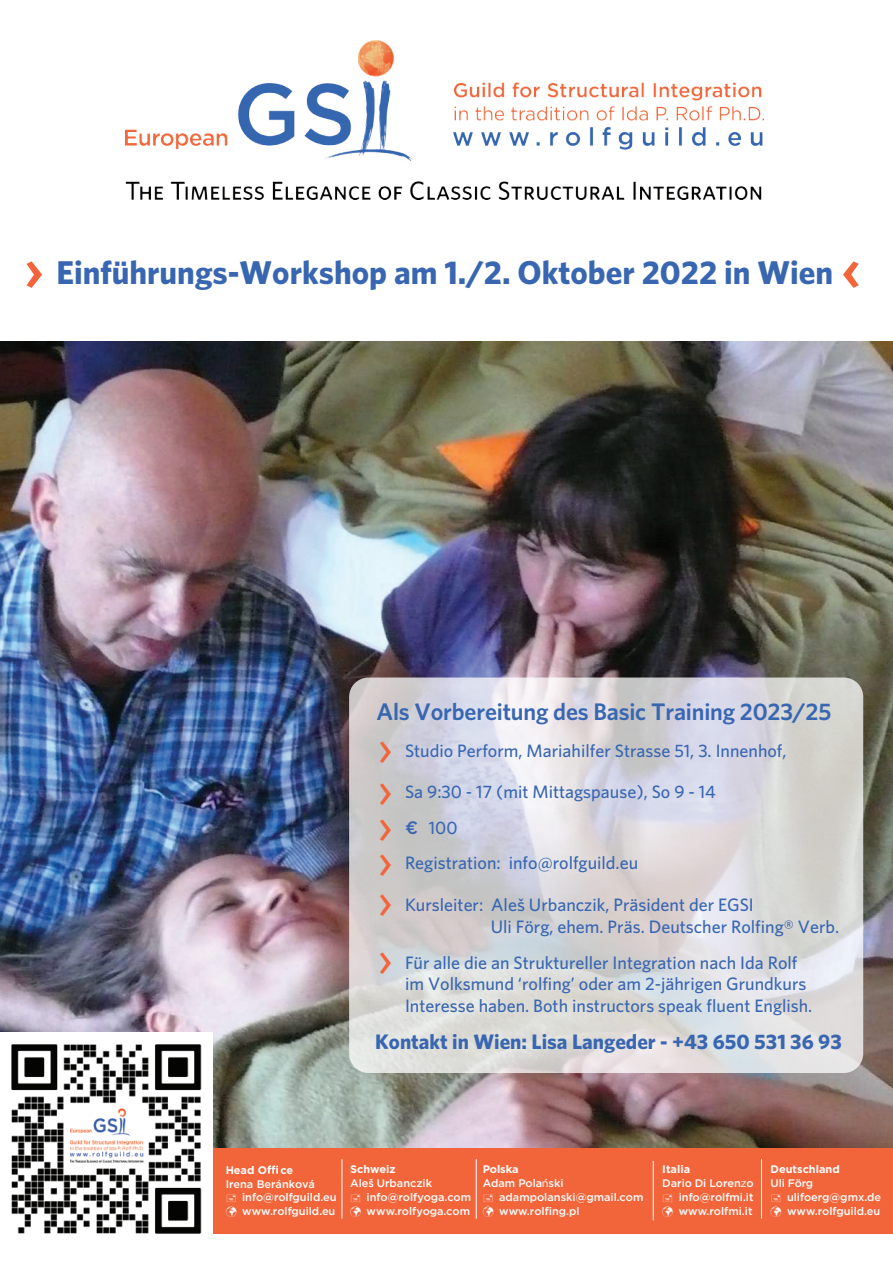
<style>
.page{position:relative;width:893px;height:1263px;background:#fff}
.page>*{position:absolute;margin:0;border:0;box-sizing:border-box;transform-origin:0 0}
.t1{font:500 60px "Gotham";color:#f2653b}
.t2{font:49.5px "Gotham";color:#f2653b}
.t3{font:700 33px "Whitney HTF";color:#3866b1}
.t4{font:500 26.55px "Gotham";letter-spacing:.26em;color:#3966b0}
.t5{font:600 24px "Whitney HTF";letter-spacing:-.01em;color:#3866b1}
.t6{font:700 21px "Whitney HTF";color:#3866b1}
.t7{font:500 18px/21.6px "Whitney HTF";color:#3866b1}
.t8{font:500 10.95px/13.8px "Gotham";color:#fff}
.t9{font:700 10.95px "Gotham";color:#fff}
.s1{font-family:"Gotham"}
.s2{font-weight:400}
</style>
<div class="page">
<img style="left:0;top:341px;width:893px;height:807px">
<div style="left:0;top:1148px;width:893px;height:85px;background:#f2653b"></div>
<hr style="left:342px;top:1159px;width:1px;height:60px;background:#fff">
<hr style="left:476px;top:1159px;width:1px;height:60px;background:#fff">
<hr style="left:761px;top:1159px;width:1px;height:60px;background:#fff">
<hr style="left:653px;top:1161px;width:1px;height:59px;background:#fff">
<svg style="left:267px;top:1165px;width:11px;height:9px"></svg>
<svg style="left:349px;top:677px;width:514px;height:396px;background:#d8d7d9"></svg>
<img style="left:126px;top:40px;width:638px;height:159px">
<img style="left:0;top:1032px;width:213px;height:202px">
<h3 class="t4" style="left:160px;top:248px;width:330px">www.rolfguild.eu</h3>
<h3 class="t3" style="left:56px;top:253px;width:778px">Einführungs-Workshop am 1./2. Oktober 2022 in Wien</h3>
<h1 class="t1" style="left:23px;top:230px;width:23px">›</h1>
<h1 class="t1" style="left:840px;top:230px;width:23px">‹</h1>
<h3 class="t5" style="left:377px;top:697px;width:456px">Als Vorbereitung des Basic Training 2023/25</h3>
<h2 class="t2" style="left:377px;top:715px;width:18px">›</h2>
<p class="t7" style="left:405px;top:739px;width:383px">Studio Perform, Mariahilfer Strasse 51, 3. Innenhof,</p>
<h2 class="t2" style="left:377px;top:758px;width:18px">›</h2>
<p class="t7" style="left:405px;top:781px;width:312px">Sa 9:30 - 17 (mit Mittagspause), So 9 - 14</p>
<h2 class="t2" style="left:377px;top:793px;width:18px">›</h2>
<p class="t7" style="left:405px;top:816px;width:54px"><span class="s1">€</span> 100</p>
<h2 class="t2" style="left:377px;top:829px;width:18px">›</h2>
<p class="t7" style="left:405px;top:851px;width:235px">Registration: info@rolfguild.eu</p>
<h2 class="t2" style="left:377px;top:869px;width:18px">›</h2>
<p class="t7" style="left:491px;top:893px;width:350px;text-indent:-86px">Kursleiter: Aleš Urbanczik, Präsident der EGSI<br>Uli Förg, ehem. Präs. Deutscher Rolfing® Verb.</p>
<h2 class="t2" style="left:377px;top:927px;width:18px">›</h2>
<p class="t7" style="left:405px;top:951px;width:409px">Für alle die an Struktureller Integration nach Ida Rolf im Volksmund ‘rolfing’ oder am 2-jährigen Grundkurs<br>Interesse haben. Both instructors speak fluent English.</p>
<p class="t6" style="left:375px;top:1029px;width:468px">Kontakt in Wien: Lisa Langeder - +43 650 531 36 93</p>
<p class="t9" style="left:226px;top:1162px;width:69px">Head O ce</p>
<p class="t8" style="left:242px;top:1176px;width:96px;text-indent:-16px">Irena Beránková info@rolfguild.eu</p>
<p class="t8" style="left:226px;top:1204px;width:111px">✓ www.rolfguild.eu</p>
<p class="t9" style="left:350px;top:1162px;width:47px">Schweiz</p>
<p class="t8" style="left:367px;top:1176px;width:106px;text-indent:-16px">Aleš Urbanczik info@rolfyoga.com</p>
<p class="t8" style="left:350px;top:1204px;width:121px">✓ www.rolfyoga.com</p>
<p class="t9" style="left:483px;top:1162px;width:38px">Polska</p>
<p class="t8" style="left:483px;top:1176px;width:82px">Adam Pola<span class="s2">n</span>´ski</p>
<p class="t8" style="left:499px;top:1190px;width:146px">adampolanski@gmail.com</p>
<p class="t8" style="left:483px;top:1204px;width:98px">✓ www.rolfing.pl</p>
<p class="t9" style="left:662px;top:1162px;width:29px">Italia</p>
<p class="t8" style="left:662px;top:1176px;width:93px">Dario Di Loren<span class="s2">z</span>o</p>
<p class="t8" style="left:679px;top:1190px;width:76px">info@rolfmi.it</p>
<p class="t8" style="left:662px;top:1204px;width:92px">✓ www.rolfmi.it</p>
<p class="t9" style="left:771px;top:1162px;width:71px">Deutschland</p>
<p class="t8" style="left:787px;top:1176px;width:96px;text-indent:-16px">Uli Förg ulifoerg@gmx.de</p>
<p class="t8" style="left:771px;top:1204px;width:111px">✓ www.rolfguild.eu</p>
</div>
